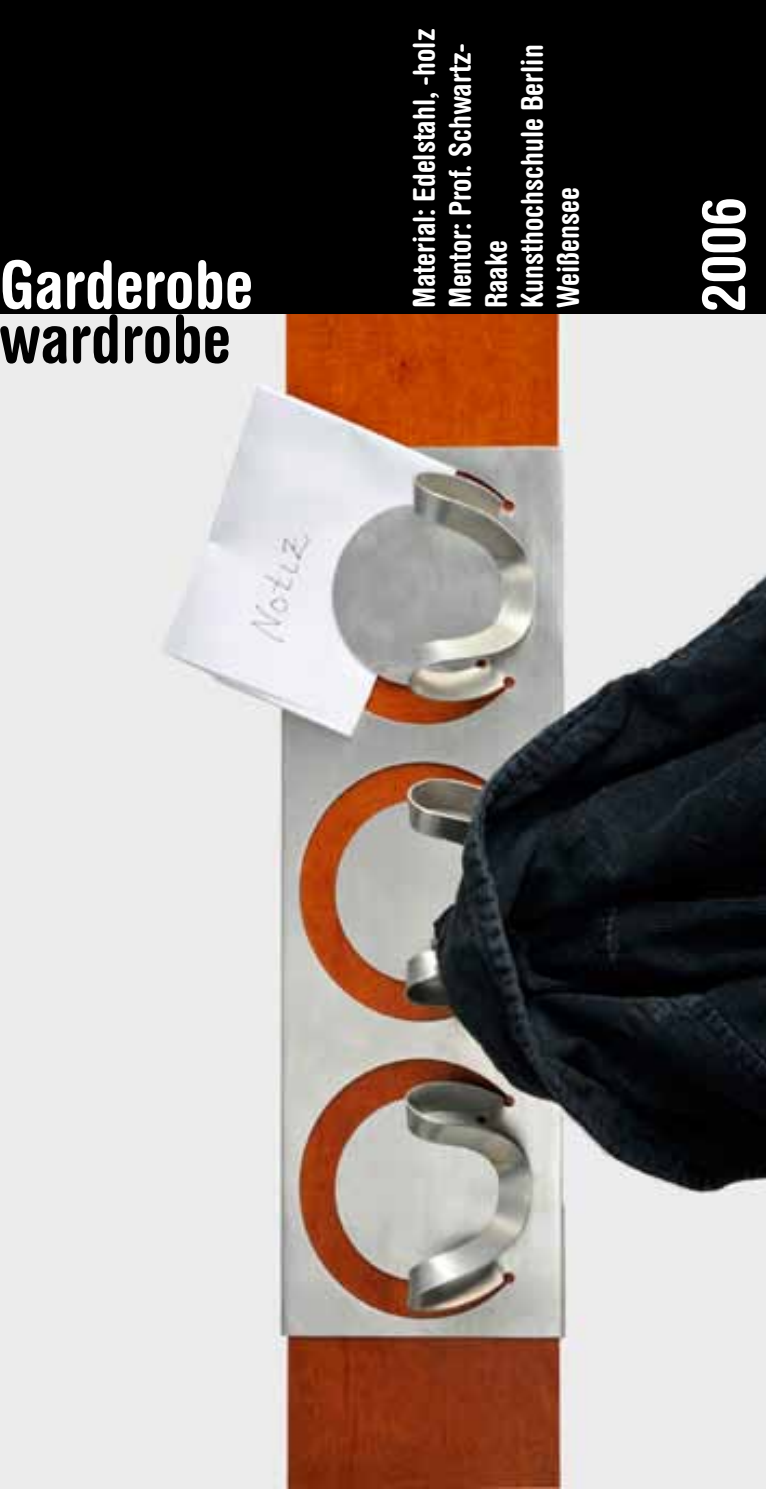
<style>
.page{position:relative;width:766px;height:1489px;background:#fff}
.page>*{position:absolute;margin:0;border:0;box-sizing:border-box;transform-origin:0 0}
.t1{font:700 condensed 66px "Helvetica Rounded LT Std";color:#fff}
.t2{font:700 condensed 66px "Helvetica Rounded LT Std";color:#000}
.t3{font:700 condensed 60px "Helvetica Rounded LT Std";color:#fff}
.t4{font:700 condensed 30px/36px "Helvetica Rounded LT Std";color:#fff}
</style>
<div class="page">
<div style="left:0;top:0;width:765px;height:316px;background:#000"></div>
<img style="left:0;top:315px;width:765px;height:1173px">
<h1 class="t1" style="left:0;top:245px;width:254px">Garderobe</h1>
<h1 class="t2" style="left:-1px;top:299px;width:234px">wardrobe</h1>
<p class="t4" style="left:405px;top:308px;width:281px;rotate:-90deg">Material: Edelstahl, -holz<br>Mentor: Prof. Schwartz-<br>Raake<br>Kunsthochschule Berlin<br>Weißensee</p>
<h2 class="t3" style="left:687px;top:312px;width:117px;rotate:-90deg">2006</h2>
</div>
